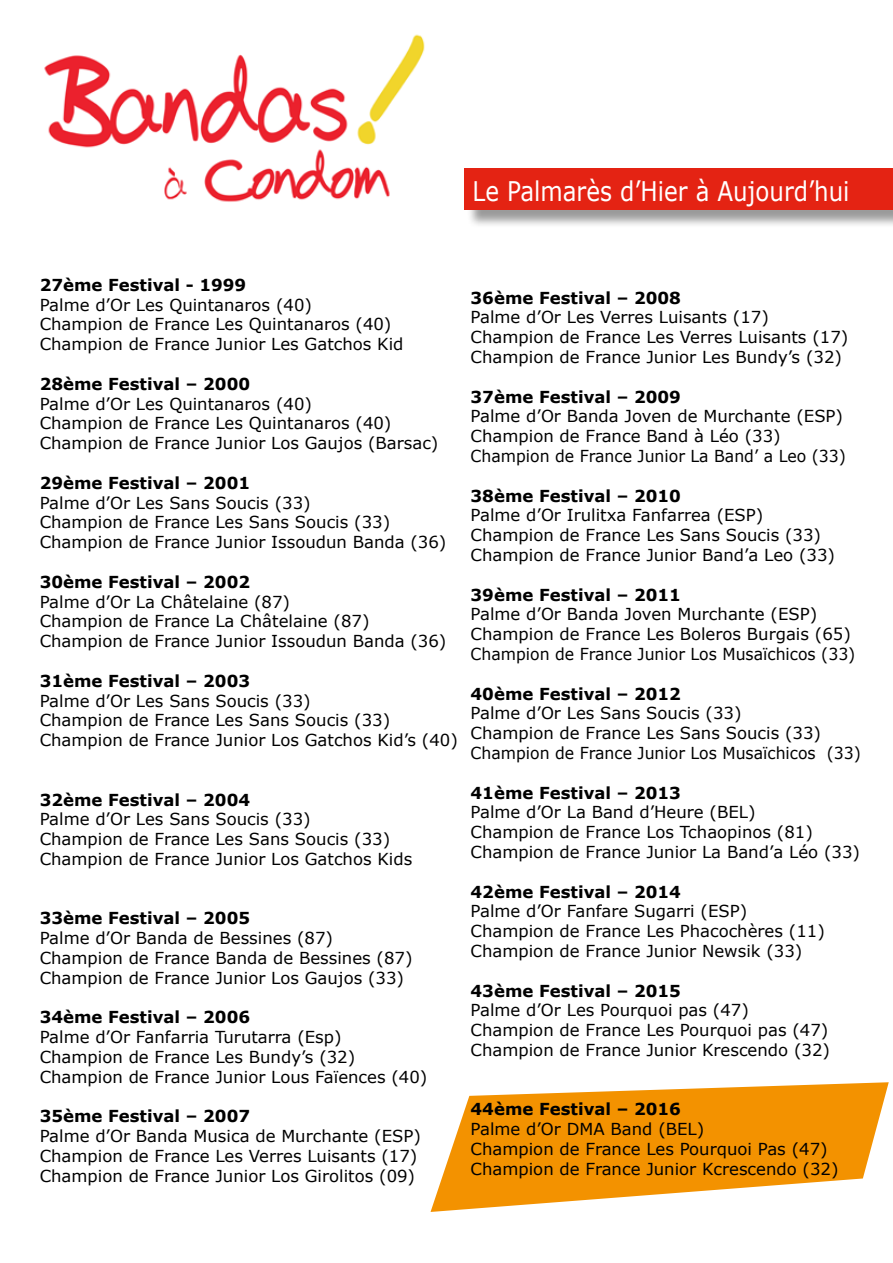
<style>
.page{position:relative;width:893px;height:1263px;background:#fff}
.page>*{position:absolute;margin:0;border:0;box-sizing:border-box;transform-origin:0 0}
.t1{font:27px "Verdana";color:#fff;scale:.85 1}
.t2{font:16.5px/19.8px "Verdana";color:#000}
.t3{font:700 16.5px "Verdana";color:#000}
</style>
<div class="page">
<img style="left:44px;top:34px;width:381px;height:168px">
<svg style="left:431px;top:1082px;width:458px;height:130px;fill:#f39200"></svg>
<div style="left:467px;top:170px;width:426px;height:58px;background:#000;opacity:.4"></div>
<div style="left:465px;top:168px;width:428px;height:41px;background:#e42313"></div>
<h1 class="t1" style="left:473px;top:174px;width:445px">Le Palmarès d’Hier à Aujourd’hui</h1>
<p class="t3" style="left:40px;top:274px;width:208px">27ème Festival - 1999</p>
<p class="t2" style="left:40px;top:295px;width:365px">Palme d’Or Les Quintanaros (40)<br>Champion de France Les Quintanaros (40)<br>Champion de France Junior Les Gatchos Kid</p>
<p class="t3" style="left:40px;top:373px;width:212px">28ème Festival – 2000</p>
<p class="t2" style="left:40px;top:394px;width:400px">Palme d’Or Les Quintanaros (40)<br>Champion de France Les Quintanaros (40)<br>Champion de France Junior Los Gaujos (Barsac)</p>
<p class="t3" style="left:40px;top:472px;width:212px">29ème Festival – 2001</p>
<p class="t2" style="left:40px;top:493px;width:408px">Palme d’Or Les Sans Soucis (33)<br>Champion de France Les Sans Soucis (33)<br>Champion de France Junior Issoudun Banda (36)</p>
<p class="t3" style="left:40px;top:571px;width:212px">30ème Festival – 2002</p>
<p class="t2" style="left:40px;top:592px;width:408px">Palme d’Or La Châtelaine (87)<br>Champion de France La Châtelaine (87)<br>Champion de France Junior Issoudun Banda (36)</p>
<p class="t3" style="left:40px;top:670px;width:212px">31ème Festival – 2003</p>
<p class="t2" style="left:40px;top:691px;width:420px">Palme d’Or Les Sans Soucis (33)<br>Champion de France Les Sans Soucis (33)<br>Champion de France Junior Los Gatchos Kid’s (40)</p>
<p class="t3" style="left:40px;top:789px;width:212px">32ème Festival – 2004</p>
<p class="t2" style="left:40px;top:810px;width:374px">Palme d’Or Les Sans Soucis (33)<br>Champion de France Les Sans Soucis (33)<br>Champion de France Junior Los Gatchos Kids</p>
<p class="t3" style="left:40px;top:908px;width:212px">33ème Festival – 2005</p>
<p class="t2" style="left:40px;top:928px;width:374px">Palme d’Or Banda de Bessines (87)<br>Champion de France Banda de Bessines (87)<br>Champion de France Junior Los Gaujos (33)</p>
<p class="t3" style="left:40px;top:1007px;width:212px">34ème Festival – 2006</p>
<p class="t2" style="left:40px;top:1027px;width:389px">Palme d’Or Fanfarria Turutarra (Esp)<br>Champion de France Les Bundy’s (32)<br>Champion de France Junior Lous Faïences (40)</p>
<p class="t3" style="left:40px;top:1106px;width:212px">35ème Festival – 2007</p>
<p class="t2" style="left:40px;top:1126px;width:383px">Palme d’Or Banda Musica de Murchante (ESP)<br>Champion de France Les Verres Luisants (17)<br>Champion de France Junior Los Girolitos (09)</p>
<p class="t3" style="left:471px;top:287px;width:212px">36ème Festival – 2008</p>
<p class="t2" style="left:471px;top:308px;width:379px">Palme d’Or Les Verres Luisants (17)<br>Champion de France Les Verres Luisants (17)<br>Champion de France Junior Les Bundy’s (32)</p>
<p class="t3" style="left:471px;top:386px;width:212px">37ème Festival – 2009</p>
<p class="t2" style="left:471px;top:407px;width:377px">Palme d’Or Banda Joven de Murchante (ESP)<br>Champion de France Band à Léo (33)<br>Champion de France Junior La Band’ a Leo (33)</p>
<p class="t3" style="left:471px;top:485px;width:212px">38ème Festival – 2010</p>
<p class="t2" style="left:471px;top:506px;width:366px">Palme d’Or Irulitxa Fanfarrea (ESP)<br>Champion de France Les Sans Soucis (33)<br>Champion de France Junior Band’a Leo (33)</p>
<p class="t3" style="left:471px;top:584px;width:212px">39ème Festival – 2011</p>
<p class="t2" style="left:471px;top:605px;width:386px">Palme d’Or Banda Joven Murchante (ESP)<br>Champion de France Les Boleros Burgais (65)<br>Champion de France Junior Los Musaïchicos (33)</p>
<p class="t3" style="left:471px;top:683px;width:212px">40ème Festival – 2012</p>
<p class="t2" style="left:471px;top:704px;width:392px">Palme d’Or Les Sans Soucis (33)<br>Champion de France Les Sans Soucis (33)<br>Champion de France Junior Los Musaïchicos (33)</p>
<p class="t3" style="left:471px;top:782px;width:212px">41ème Festival – 2013</p>
<p class="t2" style="left:471px;top:803px;width:391px">Palme d’Or La Band d’Heure (BEL)<br>Champion de France Los Tchaopinos (81)<br>Champion de France Junior La Band’a Léo (33)</p>
<p class="t3" style="left:471px;top:881px;width:212px">42ème Festival – 2014</p>
<p class="t2" style="left:471px;top:902px;width:356px">Palme d’Or Fanfare Sugarri (ESP)<br>Champion de France Les Phacochères (11)<br>Champion de France Junior Newsik (33)</p>
<p class="t3" style="left:471px;top:980px;width:212px">43ème Festival – 2015</p>
<p class="t2" style="left:471px;top:1001px;width:361px">Palme d’Or Les Pourquoi pas (47)<br>Champion de France Les Pourquoi pas (47)<br>Champion de France Junior Krescendo (32)</p>
<p class="t3" style="left:471px;top:1099px;width:212px">44ème Festival – 2016</p>
<p class="t2" style="left:471px;top:1119px;width:369px">Palme d’Or DMA Band (BEL)<br>Champion de France Les Pourquoi Pas (47)<br>Champion de France Junior Kcrescendo (32)</p>
</div>
